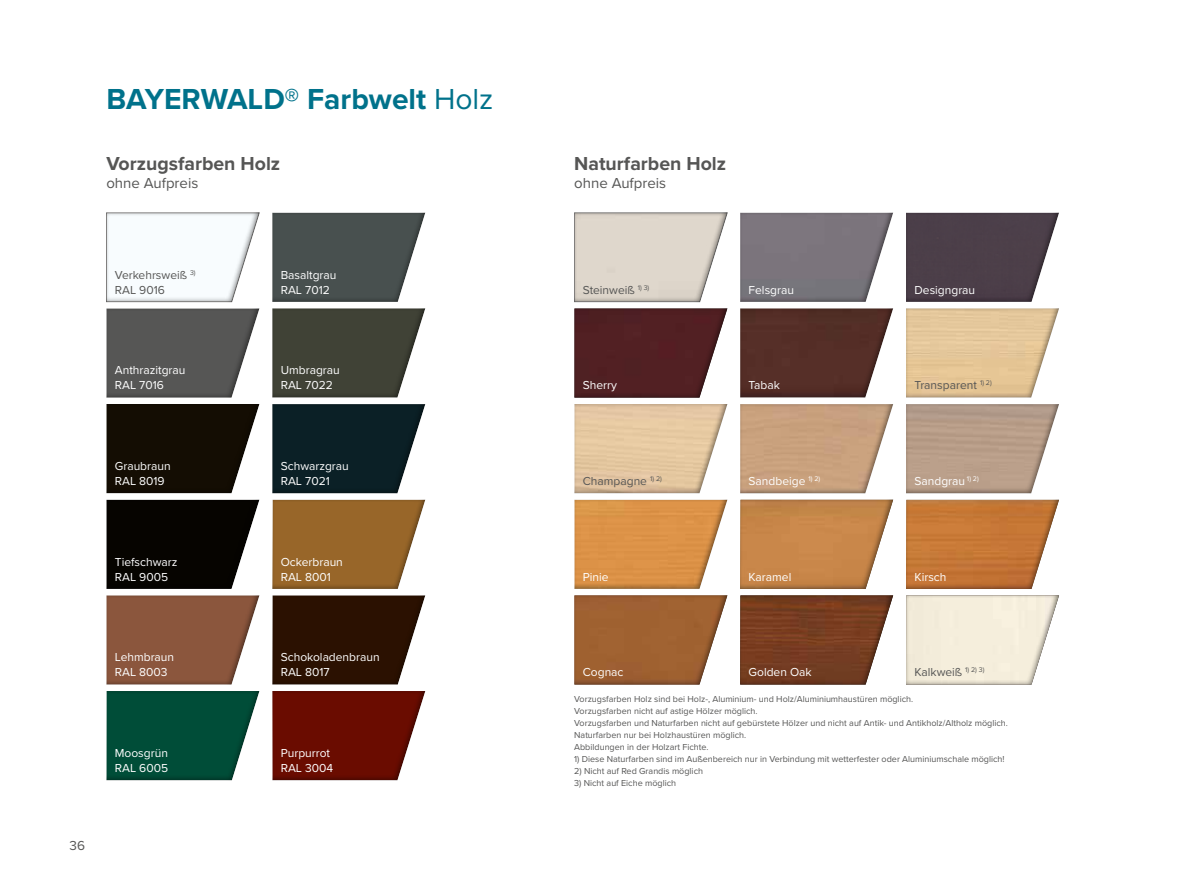
<style>
.page{position:relative;width:1191px;height:893px;background:#fff}
.page>*{position:absolute;margin:0;border:0;box-sizing:border-box;transform-origin:0 0}
.t1{font:700 30px "Proxima Nova";color:#00728b}
.t2{font:700 19.5px "Proxima Nova";color:#565655}
.t3{font:15px "Proxima Nova";color:#565655}
.t4{font:13.5px "Proxima Nova";color:#565655}
.t5{font:12px/15px "Proxima Nova";color:#fff}
.t6{font:12px/15px "Proxima Nova";color:#565655}
.t7{font:9px/12px "Proxima Nova";color:#565655}
.s1{font-weight:400}
</style>
<div class="page">
<div style="left:106px;top:306px;width:156px;height:93px;background:#000;opacity:.5"></div>
<div style="left:574px;top:306px;width:156px;height:93px;background:#000;opacity:.5"></div>
<div style="left:272px;top:306px;width:156px;height:93px;background:#000;opacity:.5"></div>
<div style="left:739px;top:306px;width:156px;height:93px;background:#000;opacity:.5"></div>
<div style="left:905px;top:306px;width:156px;height:93px;background:#000;opacity:.5"></div>
<div style="left:106px;top:401px;width:156px;height:93px;background:#000;opacity:.5"></div>
<div style="left:574px;top:401px;width:156px;height:93px;background:#000;opacity:.5"></div>
<div style="left:272px;top:401px;width:156px;height:93px;background:#000;opacity:.5"></div>
<div style="left:739px;top:401px;width:156px;height:93px;background:#000;opacity:.5"></div>
<div style="left:905px;top:401px;width:156px;height:93px;background:#000;opacity:.5"></div>
<div style="left:106px;top:497px;width:156px;height:93px;background:#000"></div>
<div style="left:574px;top:497px;width:156px;height:93px;background:#000;opacity:.5"></div>
<div style="left:106px;top:593px;width:156px;height:93px;background:#000;opacity:.5"></div>
<div style="left:574px;top:593px;width:156px;height:93px;background:#000;opacity:.5"></div>
<div style="left:272px;top:688px;width:156px;height:93px;background:#000;opacity:.5"></div>
<div style="left:106px;top:688px;width:156px;height:93px;background:#000;opacity:.5"></div>
<div style="left:272px;top:210px;width:156px;height:93px;background:#000;opacity:.5"></div>
<div style="left:740px;top:210px;width:156px;height:93px;background:#000;opacity:.5"></div>
<div style="left:905px;top:210px;width:156px;height:93px;background:#000;opacity:.5"></div>
<div style="left:272px;top:497px;width:156px;height:93px;background:#000;opacity:.5"></div>
<div style="left:740px;top:497px;width:156px;height:93px;background:#000;opacity:.5"></div>
<div style="left:905px;top:497px;width:156px;height:93px;background:#000;opacity:.5"></div>
<div style="left:272px;top:593px;width:156px;height:93px;background:#000;opacity:.5"></div>
<div style="left:740px;top:593px;width:156px;height:93px;background:#000;opacity:.5"></div>
<div style="left:905px;top:593px;width:156px;height:93px;background:#000;opacity:.5"></div>
<div style="left:105px;top:210px;width:156px;height:93px;background:#000;opacity:.5"></div>
<div style="left:573px;top:210px;width:156px;height:93px;background:#000;opacity:.5"></div>
<h1 class="t1" style="left:106px;top:76px;width:388px">BAYERWALD® Farbwelt <span class="s1">Holz</span></h1>
<h2 class="t2" style="left:106px;top:149px;width:175px">Vorzugsfarben Holz</h2>
<h3 class="t3" style="left:106px;top:172px;width:93px">ohne Aufpreis</h3>
<h3 class="t4" style="left:70px;top:836px;width:17px">36</h3>
<h3 class="t6" style="left:115px;top:267px;width:82px">Verkehrsweiß <sup>3)<br></sup>RAL 9016</h3>
<h3 class="t5" style="left:115px;top:362px;width:72px">Anthrazitgrau<br>RAL 7016</h3>
<h3 class="t5" style="left:115px;top:458px;width:57px">Graubraun<br>RAL 8019</h3>
<h3 class="t5" style="left:115px;top:554px;width:64px">Tiefschwarz<br>RAL 9005</h3>
<h3 class="t5" style="left:115px;top:649px;width:61px">Lehmbraun<br>RAL 8003</h3>
<h3 class="t5" style="left:115px;top:745px;width:55px">Moosgrün<br>RAL 6005</h3>
<h3 class="t5" style="left:281px;top:267px;width:57px">Basaltgrau<br>RAL 7012</h3>
<h3 class="t5" style="left:281px;top:362px;width:61px">Umbragrau<br>RAL 7022</h3>
<h3 class="t5" style="left:281px;top:458px;width:70px">Schwarzgrau<br>RAL 7021</h3>
<h3 class="t5" style="left:281px;top:554px;width:64px">Ockerbraun<br>RAL 8001</h3>
<h3 class="t5" style="left:281px;top:649px;width:100px">Schokoladenbraun<br>RAL 8017</h3>
<h3 class="t5" style="left:281px;top:745px;width:54px">Purpurrot<br>RAL 3004</h3>
<h2 class="t2" style="left:574px;top:149px;width:153px">Naturfarben Holz</h2>
<h3 class="t3" style="left:574px;top:172px;width:93px">ohne Aufpreis</h3>
<h3 class="t6" style="left:583px;top:282px;width:68px">Steinweiß <sup>1)</sup> <sup>3)</sup></h3>
<h3 class="t5" style="left:748px;top:282px;width:47px">Felsgrau</h3>
<h3 class="t5" style="left:914px;top:282px;width:62px">Designgrau</h3>
<h3 class="t5" style="left:583px;top:377px;width:36px">Sherry</h3>
<h3 class="t5" style="left:748px;top:377px;width:33px">Tabak</h3>
<h3 class="t6" style="left:914px;top:377px;width:79px">Transparent <sup>1)</sup> <sup>2)</sup></h3>
<h3 class="t6" style="left:583px;top:473px;width:81px">Champagne <sup>1)</sup> <sup>2)</sup></h3>
<h3 class="t5" style="left:748px;top:473px;width:73px">Sandbeige <sup>1)</sup> <sup>2)</sup></h3>
<h3 class="t5" style="left:914px;top:473px;width:66px">Sandgrau <sup>1)</sup> <sup>2)</sup></h3>
<h3 class="t5" style="left:583px;top:569px;width:27px">Pinie</h3>
<h3 class="t5" style="left:748px;top:569px;width:44px">Karamel</h3>
<h3 class="t5" style="left:914px;top:569px;width:34px">Kirsch</h3>
<h3 class="t5" style="left:583px;top:664px;width:42px">Cognac</h3>
<h3 class="t5" style="left:748px;top:664px;width:65px">Golden Oak</h3>
<h3 class="t6" style="left:914px;top:664px;width:71px">Kalkweiß <sup>1)</sup> <sup>2)</sup> <sup>3)</sup></h3>
<p class="t7" style="left:574px;top:692px;width:435px">Vorzugsfarben Holz sind bei Holz-, Aluminium- und Holz/Aluminiumhaustüren möglich.<br>Vorzugsfarben nicht auf astige Hölzer möglich.<br>Vorzugsfarben und Naturfarben nicht auf gebürstete Hölzer und nicht auf Antik- und Antikholz/Altholz möglich.<br>Naturfarben nur bei Holzhaustüren möglich.<br>Abbildungen in der Holzart Fichte.</p>
<p class="t7" style="left:574px;top:752px;width:432px">1) Diese Naturfarben sind im Außenbereich nur in Verbindung mit wetterfester oder Aluminiumschale möglich!</p>
<p class="t7" style="left:574px;top:764px;width:130px">2) Nicht auf Red Grandis möglich</p>
<p class="t7" style="left:574px;top:776px;width:103px">3) Nicht auf Eiche möglich</p>
</div>
